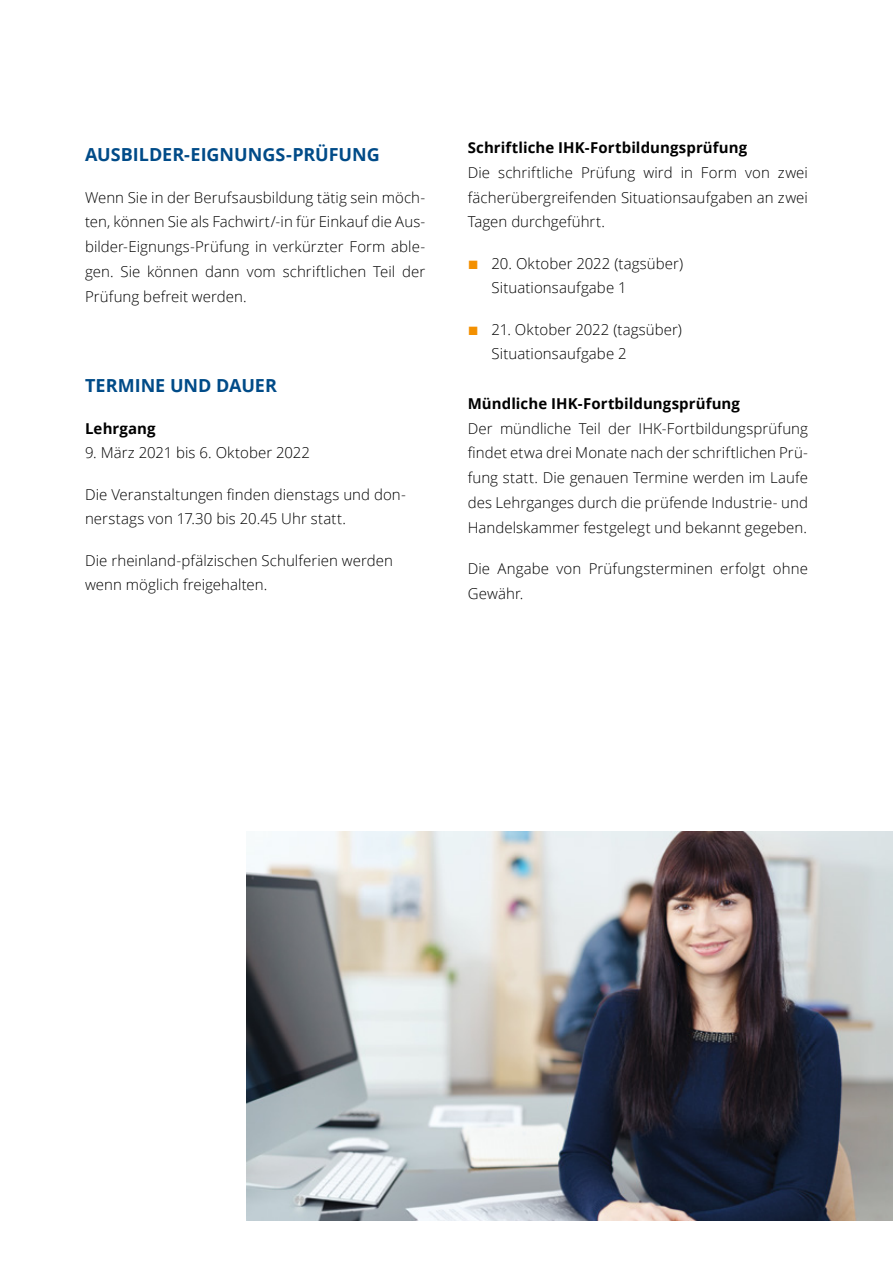
<style>
.page{position:relative;width:893px;height:1263px;background:#fff}
.page>*{position:absolute;margin:0;border:0;box-sizing:border-box;transform-origin:0 0}
.t1{font:700 18px "Open Sans";color:#004b88}
.t2{font:300 15px/24.8px "Open Sans";letter-spacing:.005em;color:#000}
.t3{font:700 15px "Open Sans";letter-spacing:.005em;color:#000}
.s1{font-family:"Arial";font-weight:400;font-size:18px;color:#f39000}
</style>
<div class="page">
<img style="left:247px;top:831px;width:646px;height:389px">
<p class="t1" style="left:85px;top:142px;width:296px">AUSBILDER-EIGNUNGS-PRÜFUNG</p>
<p class="t2" style="left:85px;top:184px;width:342px;text-align:justify">Wenn Sie in der Berufsausbildung tätig sein möch&shy;ten, können Sie als Fachwirt/-in für Einkauf die Aus&shy;bilder-Eignungs-Prüfung in verkürzter Form able&shy;gen. Sie können dann vom schriftlichen Teil der Prüfung befreit werden.</p>
<p class="t1" style="left:85px;top:373px;width:193px">TERMINE UND DAUER</p>
<p class="t3" style="left:85px;top:417px;width:72px">Lehrgang</p>
<p class="t2" style="left:85px;top:440px;width:227px">9. März 2021 bis 6. Oktober 2022</p>
<p class="t2" style="left:85px;top:481px;width:322px">Die Veranstaltungen finden dienstags und don&shy;nerstags von 17.30 bis 20.45 Uhr statt.</p>
<p class="t2" style="left:85px;top:547px;width:309px">Die rheinland-pfälzischen Schulferien werden wenn möglich freigehalten.</p>
<p class="t3" style="left:468px;top:137px;width:281px">Schriftliche IHK-Fortbildungsprüfung</p>
<p class="t2" style="left:468px;top:160px;width:342px;text-align:justify">Die schriftliche Prüfung wird in Form von zwei fächerübergreifenden Situationsaufgaben an zwei Tagen durchgeführt.</p>
<p class="t2" style="left:492px;top:250px;width:193px;text-indent:-24px"><span class="s1">■</span> 20. Oktober 2022 (tagsüber)<br>Situationsaufgabe 1</p>
<p class="t2" style="left:492px;top:316px;width:192px;text-indent:-24px"><span class="s1">■</span> 21. Oktober 2022 (tagsüber)<br>Situationsaufgabe 2</p>
<p class="t3" style="left:468px;top:393px;width:274px">Mündliche IHK-Fortbildungsprüfung</p>
<p class="t2" style="left:468px;top:415px;width:342px;text-align:justify">Der mündliche Teil der IHK-Fortbildungsprüfung findet etwa drei Monate nach der schriftlichen Prü&shy;fung statt. Die genauen Termine werden im Laufe des Lehrganges durch die prüfende Industrie- und Handelskammer festgelegt und bekannt gegeben.</p>
<p class="t2" style="left:468px;top:556px;width:342px">Die Angabe von Prüfungsterminen erfolgt ohne<br>Gewähr.</p>
</div>
